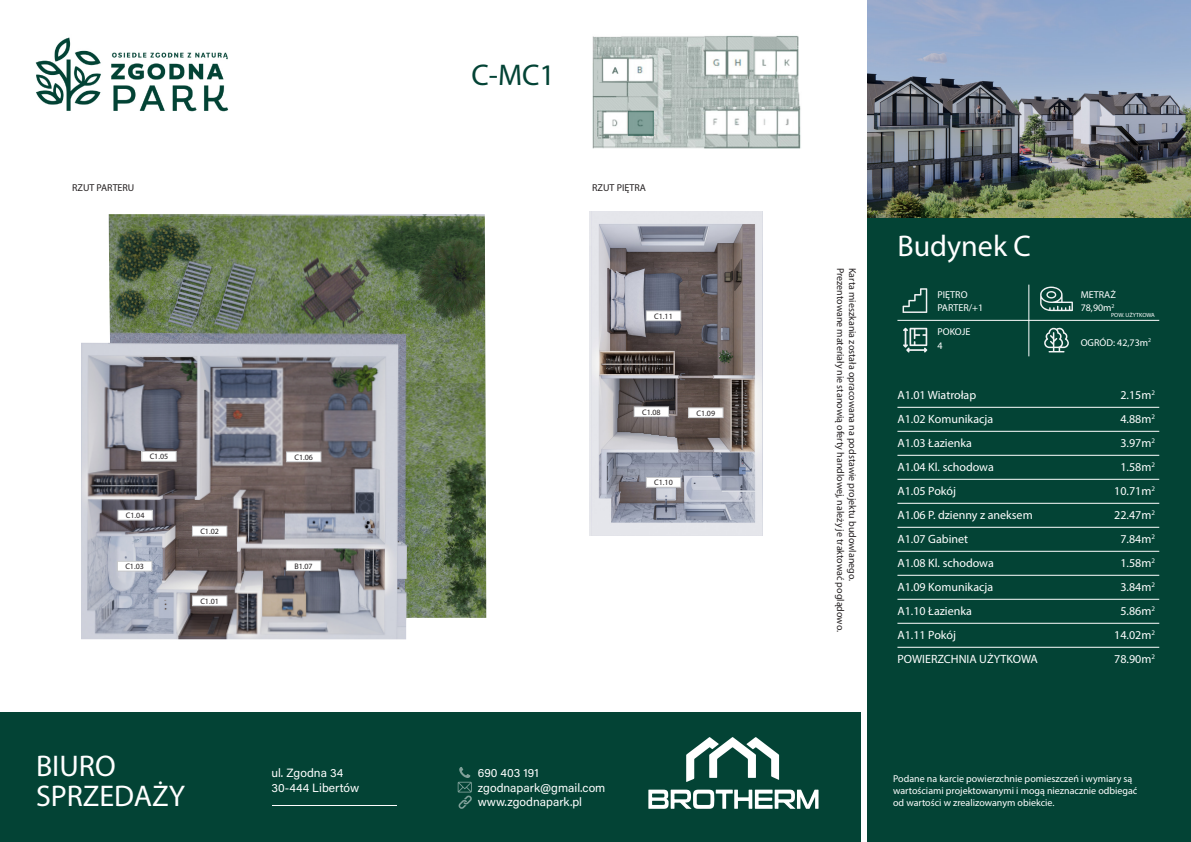
<style>
.page{position:relative;width:1191px;height:842px;background:#fff}
.page>*{position:absolute;margin:0;border:0;box-sizing:border-box;transform-origin:0 0}
.t1{font:30px/30px "Myriad Pro";color:#fff}
.t2{font:30px "Myriad Pro";color:#034335}
.t3{font:12px/14.4px "Myriad Pro";color:#fff}
.t4{font:12px/14.4px "Acumin Variable Concept";color:#fff}
.t5{font:10px/12px "Myriad Pro";color:#fff}
.t6{font:10px "Myriad Pro";color:#231f20}
.t7{font:8px "Myriad Pro";color:#231f20}
.t8{font:6px "Myriad Pro";color:#fff}
</style>
<div class="page">
<div style="left:867px;top:0;width:324px;height:842px;background:#034335"></div>
<img style="left:867px;top:0;width:324px;height:217px">
<img style="left:35px;top:37px;width:194px;height:75px">
<hr style="left:897px;top:320px;width:262px;height:1px;background:#fff">
<hr style="left:1028px;top:285px;width:1px;height:71px;background:#fff">
<svg style="left:1044px;top:327px;width:25px;height:25px"></svg>
<svg style="left:903px;top:328px;width:24px;height:24px"></svg>
<svg style="left:1040px;top:286px;width:33px;height:25px"></svg>
<svg style="left:902px;top:288px;width:25px;height:25px"></svg>
<div style="left:0;top:712px;width:860px;height:130px;background:#034335"></div>
<svg style="left:686px;top:737px;width:93px;height:45px"></svg>
<svg style="left:648px;top:789px;width:170px;height:20px"></svg>
<svg style="left:458px;top:767px;width:14px;height:42px"></svg>
<hr style="left:272px;top:805px;width:125px;height:1px;background:#fff">
<img style="left:592px;top:35px;width:209px;height:114px">
<hr style="left:897px;top:407px;width:262px;height:1px;background:#fff">
<hr style="left:897px;top:431px;width:262px;height:1px;background:#fff">
<hr style="left:897px;top:455px;width:262px;height:1px;background:#fff">
<hr style="left:897px;top:479px;width:262px;height:1px;background:#fff">
<hr style="left:897px;top:503px;width:262px;height:1px;background:#fff">
<hr style="left:897px;top:527px;width:262px;height:1px;background:#fff">
<hr style="left:897px;top:551px;width:262px;height:1px;background:#fff">
<hr style="left:897px;top:575px;width:262px;height:1px;background:#fff">
<hr style="left:897px;top:599px;width:262px;height:1px;background:#fff">
<hr style="left:897px;top:623px;width:262px;height:1px;background:#fff">
<hr style="left:897px;top:647px;width:262px;height:1px;background:#fff">
<img style="left:81px;top:214px;width:405px;height:425px">
<img style="left:589px;top:212px;width:174px;height:323px">
<div style="left:192px;top:596px;width:35px;height:10px;background:#fff"></div>
<div style="left:192px;top:595px;width:35px;height:11px;border:1px solid #c7c8ca"></div>
<div style="left:192px;top:526px;width:35px;height:10px;background:#fff"></div>
<div style="left:192px;top:526px;width:35px;height:10px;border:1px solid #c7c8ca"></div>
<div style="left:117px;top:561px;width:35px;height:10px;background:#fff"></div>
<div style="left:117px;top:561px;width:35px;height:11px;border:1px solid #c7c8ca"></div>
<div style="left:118px;top:510px;width:34px;height:10px;background:#fff"></div>
<div style="left:117px;top:510px;width:36px;height:11px;border:1px solid #c7c8ca"></div>
<div style="left:634px;top:407px;width:34px;height:10px;background:#fff"></div>
<div style="left:633px;top:406px;width:36px;height:11px;border:1px solid #c7c8ca"></div>
<div style="left:688px;top:408px;width:35px;height:10px;background:#fff"></div>
<div style="left:688px;top:407px;width:35px;height:11px;border:1px solid #c7c8ca"></div>
<div style="left:646px;top:477px;width:34px;height:10px;background:#fff"></div>
<div style="left:646px;top:477px;width:35px;height:11px;border:1px solid #c7c8ca"></div>
<div style="left:646px;top:311px;width:34px;height:10px;background:#fff"></div>
<div style="left:646px;top:310px;width:35px;height:11px;border:1px solid #c7c8ca"></div>
<div style="left:142px;top:451px;width:34px;height:10px;background:#fff"></div>
<div style="left:141px;top:451px;width:36px;height:11px;border:1px solid #c7c8ca"></div>
<div style="left:286px;top:452px;width:35px;height:10px;background:#fff"></div>
<div style="left:286px;top:451px;width:35px;height:11px;border:1px solid #c7c8ca"></div>
<div style="left:286px;top:561px;width:35px;height:10px;background:#fff"></div>
<div style="left:286px;top:560px;width:35px;height:11px;border:1px solid #c7c8ca"></div>
<svg style="left:628px;top:111px;width:26px;height:25px"></svg>
<p class="t2" style="left:471px;top:56px;width:85px">C-MC1</p>
<p class="t6" style="left:72px;top:182px;width:64px">RZUT PARTERU</p>
<p class="t6" style="left:592px;top:182px;width:55px">RZUT PIĘTRA</p>
<p class="t7" style="left:654px;top:311px;width:20px">C1.11</p>
<p class="t7" style="left:150px;top:452px;width:20px">C1.05</p>
<p class="t7" style="left:294px;top:452px;width:20px">C1.06</p>
<p class="t7" style="left:126px;top:511px;width:20px">C1.04</p>
<p class="t7" style="left:125px;top:562px;width:20px">C1.03</p>
<p class="t7" style="left:200px;top:526px;width:20px">C1.02</p>
<p class="t7" style="left:200px;top:596px;width:20px">C1.01</p>
<p class="t7" style="left:294px;top:561px;width:20px">B1.07</p>
<p class="t7" style="left:642px;top:407px;width:20px">C1.08</p>
<p class="t7" style="left:696px;top:408px;width:20px">C1.09</p>
<p class="t7" style="left:654px;top:478px;width:20px">C1.10</p>
<h1 class="t1" style="left:36px;top:750px;width:150px">BIURO<br>SPRZEDAŻY</h1>
<p class="t3" style="left:286px;top:766px;width:102px">Świętego Jacka 86 B<br>364 Kraków</p>
<p class="t4" style="left:271px;top:765px;width:89px">ul. Zgodna 34<br>30-444 Libertów</p>
<p class="t4" style="left:478px;top:765px;width:129px">690 403 191 zgodnapark@gmail.com www.zgodnapark.pl</p>
<p class="t3" style="left:499px;top:766px;width:41px">104 129</p>
<p class="t3" style="left:478px;top:780px;width:102px">joanna@brother .p</p>
<p class="t3" style="left:509px;top:794px;width:33px">zgodn</p>
<p class="t6" style="left:846px;top:268px;width:366px;rotate:90deg">Prezentowane materiały nie stanowią oferty handlowej, należy je traktować poglądowo.</p>
<p class="t6" style="left:858px;top:268px;width:315px;rotate:90deg">Karta mieszkania została opracowana na podstawie projektu budowlanego.</p>
<p class="t1" style="left:897px;top:231px;width:135px">Budynek C</p>
<p class="t5" style="left:937px;top:288px;width:32px">PIĘTRO</p>
<p class="t5" style="left:937px;top:326px;width:34px">POKOJE</p>
<p class="t5" style="left:937px;top:302px;width:47px">PARTER/+1</p>
<p class="t5" style="left:1080px;top:288px;width:37px">METRAŻ</p>
<p class="t8" style="left:1111px;top:311px;width:45px">POW. UŻYTKOWA</p>
<p class="t5" style="left:1080px;top:302px;width:35px">78,90m<sup>2</sup></p>
<p class="t5" style="left:937px;top:339px;width:7px">4</p>
<p class="t5" style="left:1080px;top:336px;width:72px">OGRÓD: 42,73m<sup>2</sup></p>
<p class="t3" style="left:897px;top:387px;width:80px">A1.01 Wiatrołap</p>
<p class="t3" style="left:1120px;top:387px;width:36px">2.15m<sup>2</sup></p>
<p class="t3" style="left:897px;top:411px;width:97px">A1.02 Komunikacja</p>
<p class="t3" style="left:1120px;top:411px;width:36px">4.88m<sup>2</sup></p>
<p class="t3" style="left:897px;top:435px;width:76px">A1.03 Łazienka</p>
<p class="t3" style="left:1120px;top:435px;width:36px">3.97m<sup>2</sup></p>
<p class="t3" style="left:897px;top:459px;width:98px">A1.04 Kl. schodowa</p>
<p class="t3" style="left:1120px;top:459px;width:36px">1.58m<sup>2</sup></p>
<p class="t3" style="left:897px;top:483px;width:60px">A1.05 Pokój</p>
<p class="t3" style="left:1114px;top:483px;width:42px">10.71m<sup>2</sup></p>
<p class="t3" style="left:897px;top:507px;width:137px">A1.06 P. dzienny z aneksem</p>
<p class="t3" style="left:1114px;top:507px;width:42px">22.47m<sup>2</sup></p>
<p class="t3" style="left:897px;top:531px;width:72px">A1.07 Gabinet</p>
<p class="t3" style="left:1120px;top:531px;width:36px">7.84m<sup>2</sup></p>
<p class="t3" style="left:897px;top:555px;width:98px">A1.08 Kl. schodowa</p>
<p class="t3" style="left:1120px;top:555px;width:36px">1.58m<sup>2</sup></p>
<p class="t3" style="left:897px;top:579px;width:97px">A1.09 Komunikacja</p>
<p class="t3" style="left:1120px;top:579px;width:36px">3.84m<sup>2</sup></p>
<p class="t3" style="left:897px;top:603px;width:76px">A1.10 Łazienka</p>
<p class="t3" style="left:1120px;top:603px;width:36px">5.86m<sup>2</sup></p>
<p class="t3" style="left:897px;top:627px;width:60px">A1.11 Pokój</p>
<p class="t3" style="left:1114px;top:627px;width:42px">14.02m<sup>2</sup></p>
<p class="t3" style="left:897px;top:651px;width:142px">POWIERZCHNIA UŻYTKOWA</p>
<p class="t3" style="left:1114px;top:651px;width:42px">78.90m<sup>2</sup></p>
<p class="t5" style="left:893px;top:772px;width:246px">Podane na karcie powierzchnie pomieszczeń i wymiary są wartościami projektowanymi i mogą nieznacznie odbiegać od wartości w zrealizowanym obiekcie.</p>
</div>
